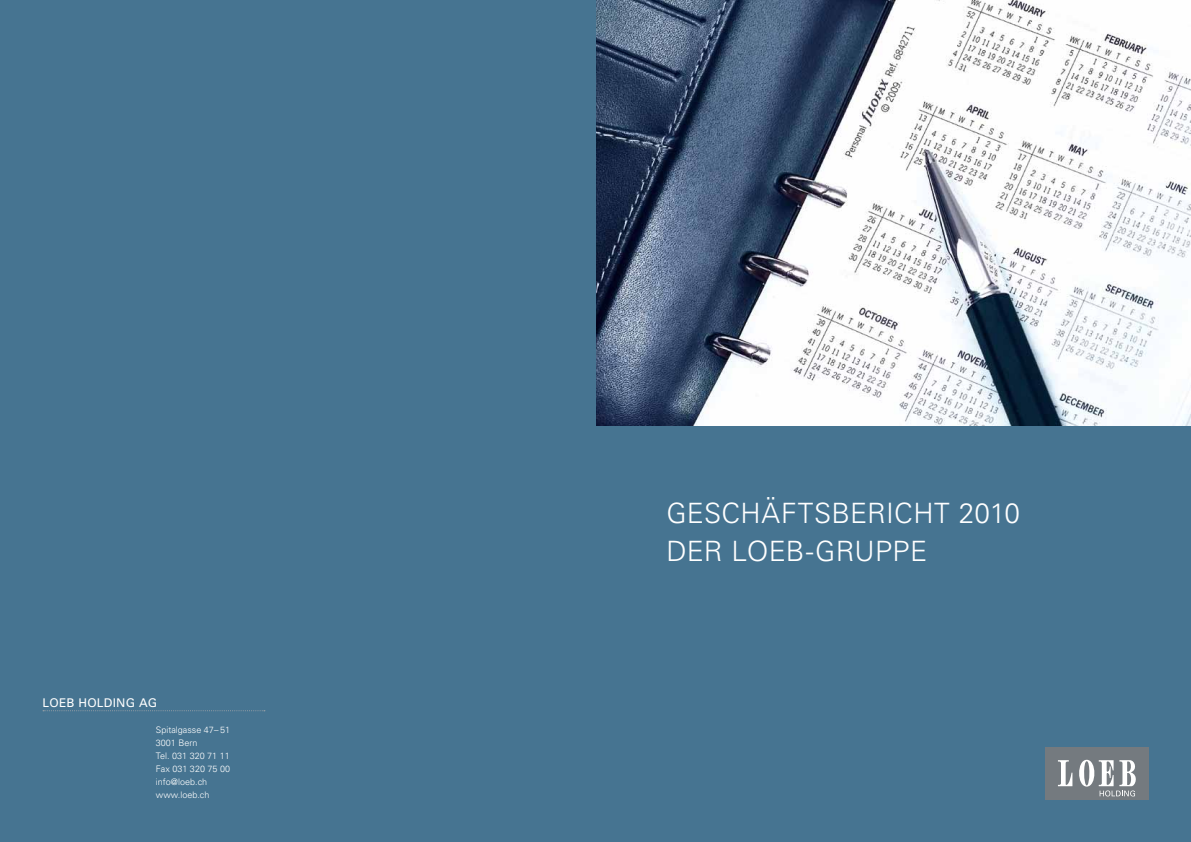
<style>
.page{position:relative;width:1191px;height:842px;background:#fff}
.page>*{position:absolute;margin:0;border:0;box-sizing:border-box;transform-origin:0 0}
.t1{font:300 28px/38px "Univers";letter-spacing:.01em;color:#fff}
.t2{font:12px "Univers";letter-spacing:.02em;color:#fff}
.t3{font:300 9px/13px "Univers";color:#fff}
</style>
<div class="page">
<div style="left:595px;top:0;width:596px;height:842px;background:#467491"></div>
<div style="left:1045px;top:747px;width:103px;height:52px;background:#747a7f"></div>
<svg style="left:1058px;top:760px;width:78px;height:36px"></svg>
<img style="left:596px;top:0;width:595px;height:425px">
<div style="left:0;top:0;width:595px;height:842px;background:#467491"></div>
<svg style="left:43px;top:710px;width:222px;height:1px"></svg>
<h2 class="t2" style="left:43px;top:696px;width:116px">LOEB HOLDING AG</h2>
<p class="t3" style="left:156px;top:724px;width:76px">Spitalgasse 47– 51<br>3001 Bern<br>Tel. 031 320 71 11<br>Fax 031 320 75 00 info@loeb.ch www.loeb.ch</p>
<h1 class="t1" style="left:666px;top:494px;width:355px">GESCHÄFTSBERICHT 2010<br>DER LOEB-GRUPPE</h1>
</div>
